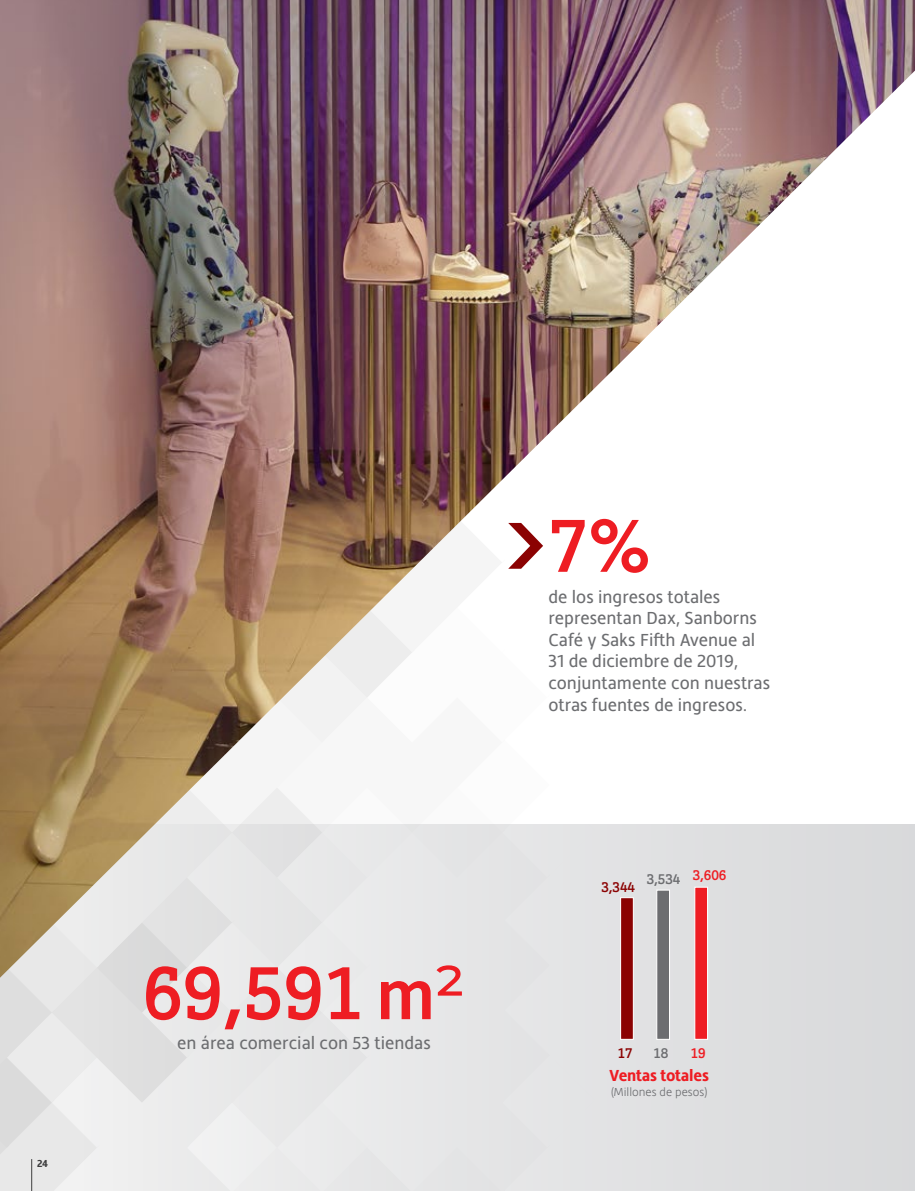
<style>
.page{position:relative;width:915px;height:1191px;background:#fff}
.page>*{position:absolute;margin:0;border:0;box-sizing:border-box;transform-origin:0 0}
.t1{font:500 72px "Justus Pro";color:#ee1d23}
.t2{font:18px/21.6px "Hedley New";color:#6c6d70}
.t3{font:700 16.5px "Hedley New";letter-spacing:-.01em;color:#ee1d23}
.t4{font:500 13.5px "Justus Pro";color:#6c6d70}
.t5{font:500 13.5px "Justus Pro";color:#ee1d23}
.t6{font:500 13.5px "Justus Pro";color:#8b0202}
.t7{font:300 12px "Hedley New";color:#6c6d70}
.t8{font:700 10.5px "Hedley New";color:#3e3e3f}
.s1{font-family:"Hedley New"}
.s2{font-family:"Montserrat"}
</style>
<div class="page">
<div style="left:0;top:823px;width:914px;height:368px;background:#dddedf"></div>
<img style="left:0;top:0;width:914px;height:977px">
<img style="left:0;top:153px;width:594px;height:1038px">
<div style="left:620px;top:897px;width:13px;height:142px;background:#8b0202;border:1px solid #fff"></div>
<div style="left:694px;top:886px;width:13px;height:153px;background:#ee1d23;border:1px solid #fff"></div>
<div style="left:656px;top:889px;width:13px;height:150px;background:#6c6d70;border:1px solid #fff"></div>
<p class="t8" style="left:37px;top:1157px;width:12px">24</p>
<p class="t1" style="left:142px;top:947px;width:324px">69,591 <span class="s1">m</span><span class="s2">²</span></p>
<p class="t2" style="left:177px;top:1032px;width:255px">en área comercial con 53 tiendas</p>
<p class="t1" style="left:548px;top:500px;width:103px">7%</p>
<p class="t2" style="left:548px;top:585px;width:223px">de los ingresos totales representan Dax, Sanborns<br>Café y Saks Fifth Avenue al<br>31 de diciembre de 2019, conjuntamente con nuestras otras fuentes de ingresos.</p>
<p class="t6" style="left:601px;top:879px;width:35px">3,344</p>
<p class="t4" style="left:646px;top:870px;width:35px">3,534</p>
<p class="t5" style="left:692px;top:867px;width:35px">3,606</p>
<p class="t6" style="left:617px;top:1044px;width:16px">17</p>
<p class="t4" style="left:653px;top:1044px;width:16px">18</p>
<p class="t5" style="left:690px;top:1044px;width:16px">19</p>
<p class="t3" style="left:609px;top:1066px;width:101px">Ventas totales</p>
<p class="t7" style="left:610px;top:1084px;width:98px">(Millones de pesos)</p>
</div>
